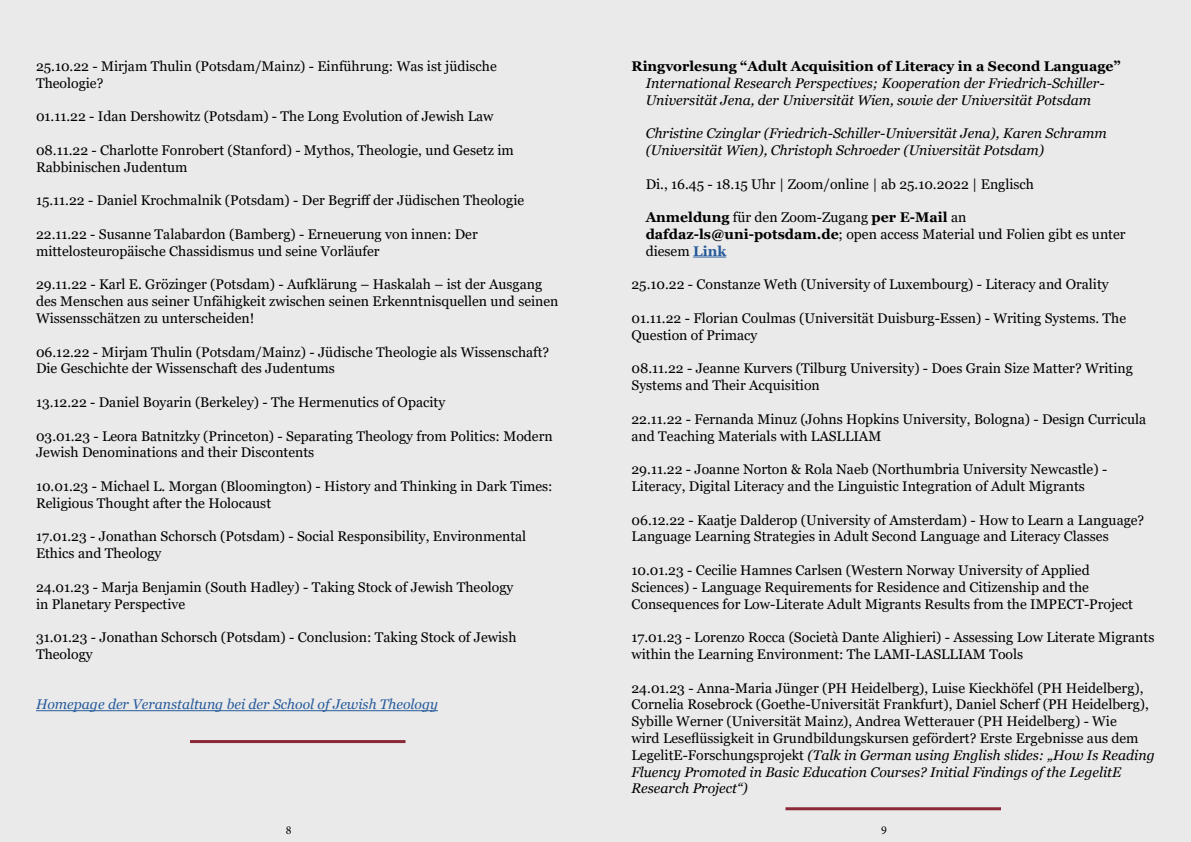
<style>
.page{position:relative;width:1191px;height:842px;background:#fff}
.page>*{position:absolute;margin:0;border:0;box-sizing:border-box;transform-origin:0 0}
.t1{font:14px/16.8px "Georgia";color:#000}
.t2{font:italic 14px/16.8px "Georgia";color:#000}
.t3{font:700 14px "Georgia";color:#000}
.t4{font:italic 14px "Georgia";color:#275b9b}
.t5{font:12px "Minion Pro";color:#000}
.s1{font-weight:700}
.s2{font-weight:700;color:#275b9b}
.s3{font-style:italic}
</style>
<div class="page">
<div style="left:0;top:0;width:645px;height:842px;background:#eaeaea"></div>
<div style="left:573px;top:0;width:618px;height:842px;background:#eaeaea"></div>
<hr style="left:36px;top:710px;width:402px;height:1px;background:#275b9b">
<hr style="left:190px;top:740px;width:215px;height:3px;background:#8b2939">
<hr style="left:693px;top:257px;width:33px;height:1px;background:#275b9b">
<hr style="left:785px;top:807px;width:216px;height:3px;background:#8b2939">
<p class="t1" style="left:36px;top:58px;width:462px">25.10.22 - Mirjam Thulin (Potsdam/Mainz) - Einführung: Was ist jüdische<br>Theologie?</p>
<p class="t1" style="left:36px;top:108px;width:459px">01.11.22 - Idan Dershowitz (Potsdam) - The Long Evolution of Jewish Law</p>
<p class="t1" style="left:36px;top:142px;width:479px">08.11.22 - Charlotte Fonrobert (Stanford) - Mythos, Theologie, und Gesetz im<br>Rabbinischen Judentum</p>
<p class="t1" style="left:36px;top:192px;width:490px">15.11.22 - Daniel Krochmalnik (Potsdam) - Der Begriff der Jüdischen Theologie</p>
<p class="t1" style="left:36px;top:226px;width:443px">22.11.22 - Susanne Talabardon (Bamberg) - Erneuerung von innen: Der mittelosteuropäische Chassidismus und seine Vorläufer</p>
<p class="t1" style="left:36px;top:276px;width:524px">29.11.22 - Karl E. Grözinger (Potsdam) - Aufklärung – Haskalah – ist der Ausgang des Menschen aus seiner Unfähigkeit zwischen seinen Erkenntnisquellen und seinen<br>Wissensschätzen zu unterscheiden!</p>
<p class="t1" style="left:36px;top:344px;width:515px">06.12.22 - Mirjam Thulin (Potsdam/Mainz) - Jüdische Theologie als Wissenschaft?<br>Die Geschichte der Wissenschaft des Judentums</p>
<p class="t1" style="left:36px;top:394px;width:411px">13.12.22 - Daniel Boyarin (Berkeley) - The Hermenutics of Opacity</p>
<p class="t1" style="left:36px;top:428px;width:518px">03.01.23 - Leora Batnitzky (Princeton) - Separating Theology from Politics: Modern<br>Jewish Denominations and their Discontents</p>
<p class="t1" style="left:36px;top:478px;width:518px">10.01.23 - Michael L. Morgan (Bloomington) - History and Thinking in Dark Times:<br>Religious Thought after the Holocaust</p>
<p class="t1" style="left:36px;top:528px;width:492px">17.01.23 - Jonathan Schorsch (Potsdam) - Social Responsibility, Environmental<br>Ethics and Theology</p>
<p class="t1" style="left:36px;top:579px;width:479px">24.01.23 - Marja Benjamin (South Hadley) - Taking Stock of Jewish Theology in Planetary Perspective</p>
<p class="t1" style="left:36px;top:629px;width:482px">31.01.23 - Jonathan Schorsch (Potsdam) - Conclusion: Taking Stock of Jewish<br>Theology</p>
<p class="t4" style="left:36px;top:696px;width:403px">Homepage der Veranstaltung bei der School of Jewish Theology</p>
<p class="t3" style="left:631px;top:57px;width:491px">Ringvorlesung “Adult Acquisition of Literacy in a Second Language”</p>
<p class="t2" style="left:645px;top:75px;width:460px">International Research Perspectives; Kooperation der Friedrich-Schiller-<br>Universität Jena, der Universität Wien, sowie der Universität Potsdam</p>
<p class="t2" style="left:645px;top:125px;width:462px">Christine Czinglar (Friedrich-Schiller-Universität Jena), Karen Schramm (Universität Wien), Christoph Schroeder (Universität Potsdam)</p>
<p class="t1" style="left:645px;top:176px;width:390px">Di., 16.45 - 18.15 Uhr | Zoom/online | ab 25.10.2022 | Englisch</p>
<p class="t1" style="left:645px;top:209px;width:481px"><span class="s1">Anmeldung</span> für den Zoom-Zugang <span class="s1">per E-Mail</span> an <span class="s1">dafdaz-ls@uni-potsdam.de</span>; open access Material und Folien gibt es unter diesem <span class="s2">Link</span></p>
<p class="t1" style="left:631px;top:276px;width:479px">25.10.22 - Constanze Weth (University of Luxembourg) - Literacy and Orality</p>
<p class="t1" style="left:631px;top:310px;width:496px">01.11.22 - Florian Coulmas (Universität Duisburg-Essen) - Writing Systems. The<br>Question of Primacy</p>
<p class="t1" style="left:631px;top:360px;width:503px">08.11.22 - Jeanne Kurvers (Tilburg University) - Does Grain Size Matter? Writing<br>Systems and Their Acquisition</p>
<p class="t1" style="left:631px;top:411px;width:516px">22.11.22 - Fernanda Minuz (Johns Hopkins University, Bologna) - Design Curricula and Teaching Materials with LASLLIAM</p>
<p class="t1" style="left:631px;top:461px;width:477px">29.11.22 - Joanne Norton &amp; Rola Naeb (Northumbria University Newcastle) -<br>Literacy, Digital Literacy and the Linguistic Integration of Adult Migrants</p>
<p class="t1" style="left:631px;top:512px;width:514px">06.12.22 - Kaatje Dalderop (University of Amsterdam) - How to Learn a Language?<br>Language Learning Strategies in Adult Second Language and Literacy Classes</p>
<p class="t1" style="left:631px;top:562px;width:503px">10.01.23 - Cecilie Hamnes Carlsen (Western Norway University of Applied<br>Sciences) - Language Requirements for Residence and Citizenship and the<br>Consequences for Low-Literate Adult Migrants Results from the IMPECT-Project</p>
<p class="t1" style="left:631px;top:629px;width:524px">17.01.23 - Lorenzo Rocca (Società Dante Alighieri) - Assessing Low Literate Migrants within the Learning Environment: The LAMI-LASLLIAM Tools</p>
<p class="t1" style="left:631px;top:680px;width:525px">24.01.23 - Anna-Maria Jünger (PH Heidelberg), Luise Kieckhöfel (PH Heidelberg), Cornelia Rosebrock (Goethe-Universität Frankfurt), Daniel Scherf (PH Heidelberg), Sybille Werner (Universität Mainz), Andrea Wetterauer (PH Heidelberg) - Wie<br>wird Leseflüssigkeit in Grundbildungskursen gefördert? Erste Ergebnisse aus dem LegelitE-Forschungsprojekt <span class="s3">(Talk in German using English slides: „How Is Reading Fluency Promoted in Basic Education Courses? Initial Findings of the LegelitE Research Project“)</span></p>
<p class="t5" style="left:286px;top:822px;width:7px">8</p>
<p class="t5" style="left:881px;top:822px;width:7px">9</p>
</div>
